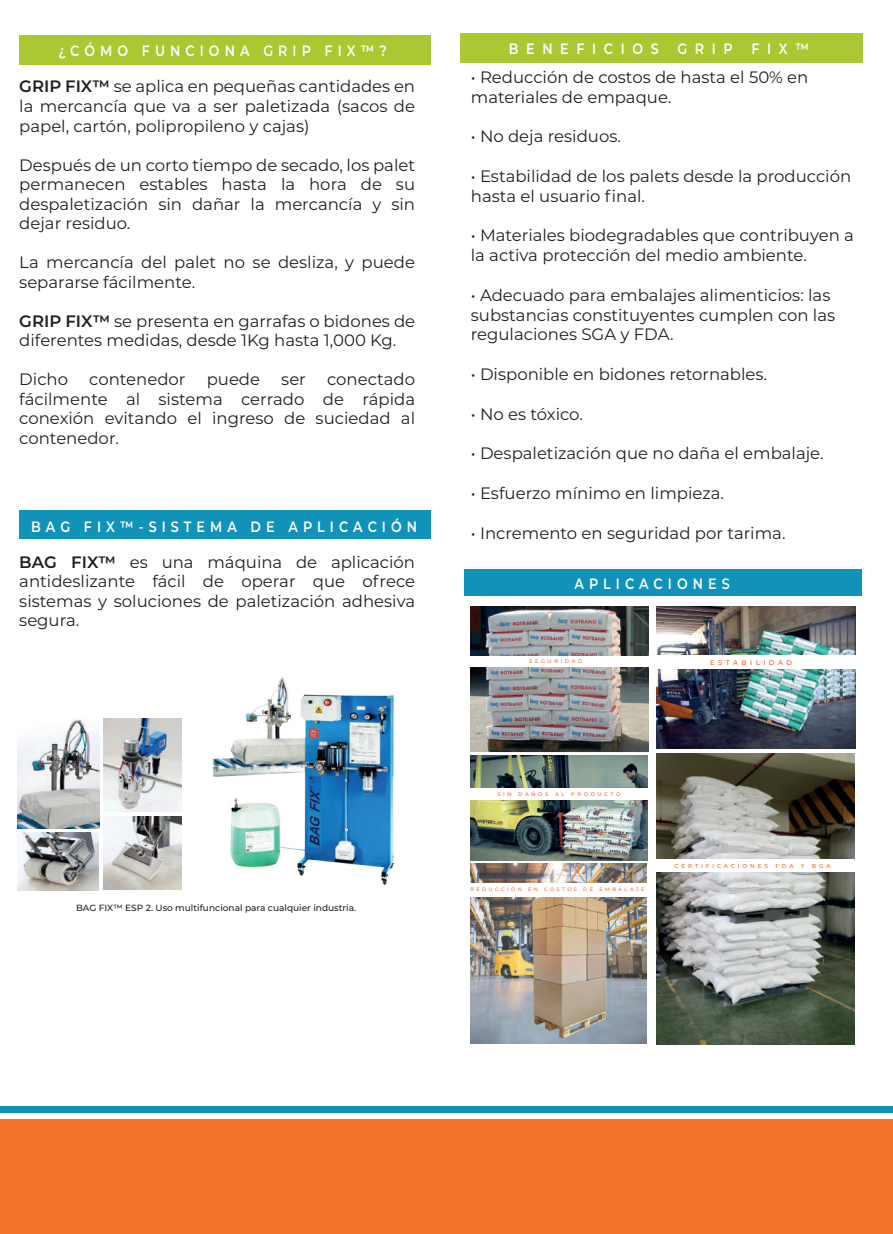
<style>
.page{position:relative;width:893px;height:1234px;background:#fff}
.page>*{position:absolute;margin:0;border:0;box-sizing:border-box;transform-origin:0 0}
.t1{font:16.5px/19.5px "Montserrat";color:#231f20}
.t2{font:600 15px "Montserrat";letter-spacing:.4em;color:#fff;scale:.85 1}
.t3{font:600 15px "Montserrat";letter-spacing:.6em;color:#fff;scale:.85 1}
.t4{font:500 9px "Montserrat";color:#231f20}
.t5{font:500 6.9px "Montserrat";letter-spacing:.5em;color:#f26431}
.t6{font:500 5.7px "Montserrat";letter-spacing:.5em;color:#f26431}
.t7{font:500 5.25px "Montserrat";letter-spacing:.5em;color:#f26431}
.t8{font:500 4.95px "Montserrat";letter-spacing:.5em;color:#f26431}
.s1{font-weight:600}
</style>
<div class="page">
<div style="left:460px;top:34px;width:402px;height:29px;background:#a9c832"></div>
<div style="left:19px;top:35px;width:411px;height:29px;background:#a9c832"></div>
<div style="left:19px;top:511px;width:411px;height:27px;background:#1192b8"></div>
<div style="left:465px;top:569px;width:397px;height:27px;background:#1192b8"></div>
<div style="left:0;top:1119px;width:893px;height:114px;background:#f37329"></div>
<div style="left:0;top:1105px;width:893px;height:7px;background:#1192b8"></div>
<img style="left:154px;top:676px;width:240px;height:214px">
<img style="left:18px;top:832px;width:81px;height:58px">
<img style="left:657px;top:606px;width:199px;height:142px">
<img style="left:470px;top:606px;width:178px;height:147px">
<img style="left:470px;top:755px;width:178px;height:105px">
<div style="left:462px;top:656px;width:191px;height:10px;background:#fff"></div>
<div style="left:651px;top:654px;width:213px;height:14px;background:#fff"></div>
<div style="left:466px;top:788px;width:184px;height:11px;background:#fff"></div>
<img style="left:471px;top:863px;width:176px;height:180px">
<div style="left:469px;top:882px;width:183px;height:14px;background:#fff"></div>
<img style="left:656px;top:753px;width:198px;height:291px">
<div style="left:655px;top:858px;width:204px;height:13px;background:#fff"></div>
<img style="left:17px;top:718px;width:83px;height:110px">
<img style="left:104px;top:816px;width:77px;height:73px">
<img style="left:104px;top:718px;width:77px;height:93px">
<p class="t2" style="left:59px;top:40px;width:388px">¿CÓMO FUNCIONA GRIP FIX™?</p>
<p class="t3" style="left:509px;top:38px;width:178px">BENEFICIOS</p>
<p class="t2" style="left:677px;top:38px;width:67px">GRIP</p>
<p class="t2" style="left:751px;top:38px;width:69px">FIX™</p>
<p class="t1" style="left:19px;top:76px;width:397px;text-align:justify"><span class="s1">GRIP FIX™</span> se aplica en pequeñas cantidades en la mercancía que va a ser paletizada (sacos de papel, cartón, polipropileno y cajas)</p>
<p class="t1" style="left:19px;top:154px;width:397px;text-align:justify">Después de un corto tiempo de secado, los palet permanecen estables hasta la hora de su despaletización sin dañar la mercancía y sin dejar residuo.</p>
<p class="t1" style="left:19px;top:252px;width:397px">La mercancía del palet no se desliza, y puede separarse fácilmente.</p>
<p class="t1" style="left:19px;top:310px;width:397px"><span class="s1">GRIP FIX™</span> se presenta en garrafas o bidones de diferentes medidas, desde 1Kg hasta 1,000 Kg.</p>
<p class="t1" style="left:19px;top:369px;width:50px">Dicho</p>
<p class="t1" style="left:89px;top:369px;width:98px">contenedor</p>
<p class="t1" style="left:207px;top:369px;width:55px">puede</p>
<p class="t1" style="left:281px;top:369px;width:26px">ser</p>
<p class="t1" style="left:19px;top:369px;width:397px;text-align:justify;text-indent:308px">conectado fácilmente al sistema cerrado de rápida conexión evitando el ingreso de suciedad al contenedor.</p>
<p class="t2" style="left:31px;top:515px;width:456px">BAG FIX™-SISTEMA DE APLICACIÓN</p>
<p class="t1" style="left:19px;top:551px;width:397px;text-align:justify"><span class="s1">BAG FIX™</span> es una máquina de aplicación antideslizante fácil de operar que ofrece sistemas y soluciones de paletización adhesiva segura.</p>
<p class="t4" style="left:76px;top:901px;width:281px">BAG FIX™ ESP 2. Uso multifuncional para cualquier industria.</p>
<p class="t1" style="left:471px;top:67px;width:339px">• Reducción de costos de hasta el 50% en materiales de empaque.</p>
<p class="t1" style="left:471px;top:126px;width:152px">• No deja residuos.</p>
<p class="t1" style="left:471px;top:166px;width:382px">• Estabilidad de los palets desde la producción hasta el usuario final.</p>
<p class="t1" style="left:471px;top:225px;width:385px">• Materiales biodegradables que contribuyen a la activa protección del medio ambiente.</p>
<p class="t1" style="left:471px;top:284px;width:366px">• Adecuado para embalajes alimenticios: las substancias constituyentes cumplen con las regulaciones SGA y FDA.</p>
<p class="t1" style="left:471px;top:364px;width:298px">• Disponible en bidones retornables.</p>
<p class="t1" style="left:471px;top:403px;width:114px">• No es tóxico.</p>
<p class="t1" style="left:471px;top:443px;width:354px">• Despaletización que no daña el embalaje.</p>
<p class="t1" style="left:471px;top:482px;width:255px">• Esfuerzo mínimo en limpieza.</p>
<p class="t1" style="left:471px;top:522px;width:316px">• Incremento en seguridad por tarima.</p>
<p class="t2" style="left:574px;top:573px;width:184px">APLICACIONES</p>
<p class="t7" style="left:529px;top:657px;width:55px">SEGURIDAD</p>
<p class="t5" style="left:710px;top:657px;width:83px">ESTABILIDAD</p>
<p class="t7" style="left:497px;top:790px;width:16px">SIN</p>
<p class="t7" style="left:518px;top:790px;width:32px">DAÑOS</p>
<p class="t7" style="left:555px;top:790px;width:11px">A L</p>
<p class="t7" style="left:571px;top:790px;width:51px">PRODUCTO</p>
<p class="t8" style="left:470px;top:885px;width:53px">REDUCCIÓN</p>
<p class="t8" style="left:528px;top:885px;width:11px">E N</p>
<p class="t8" style="left:544px;top:885px;width:34px">COSTOS</p>
<p class="t8" style="left:583px;top:885px;width:11px">D E</p>
<p class="t8" style="left:599px;top:885px;width:47px">EMBALAJE</p>
<p class="t6" style="left:674px;top:861px;width:95px">CERTIFICACIONES</p>
<p class="t6" style="left:775px;top:861px;width:20px">FDA</p>
<p class="t6" style="left:801px;top:861px;width:5px">Y</p>
<p class="t6" style="left:812px;top:861px;width:20px">BGA</p>
</div>
